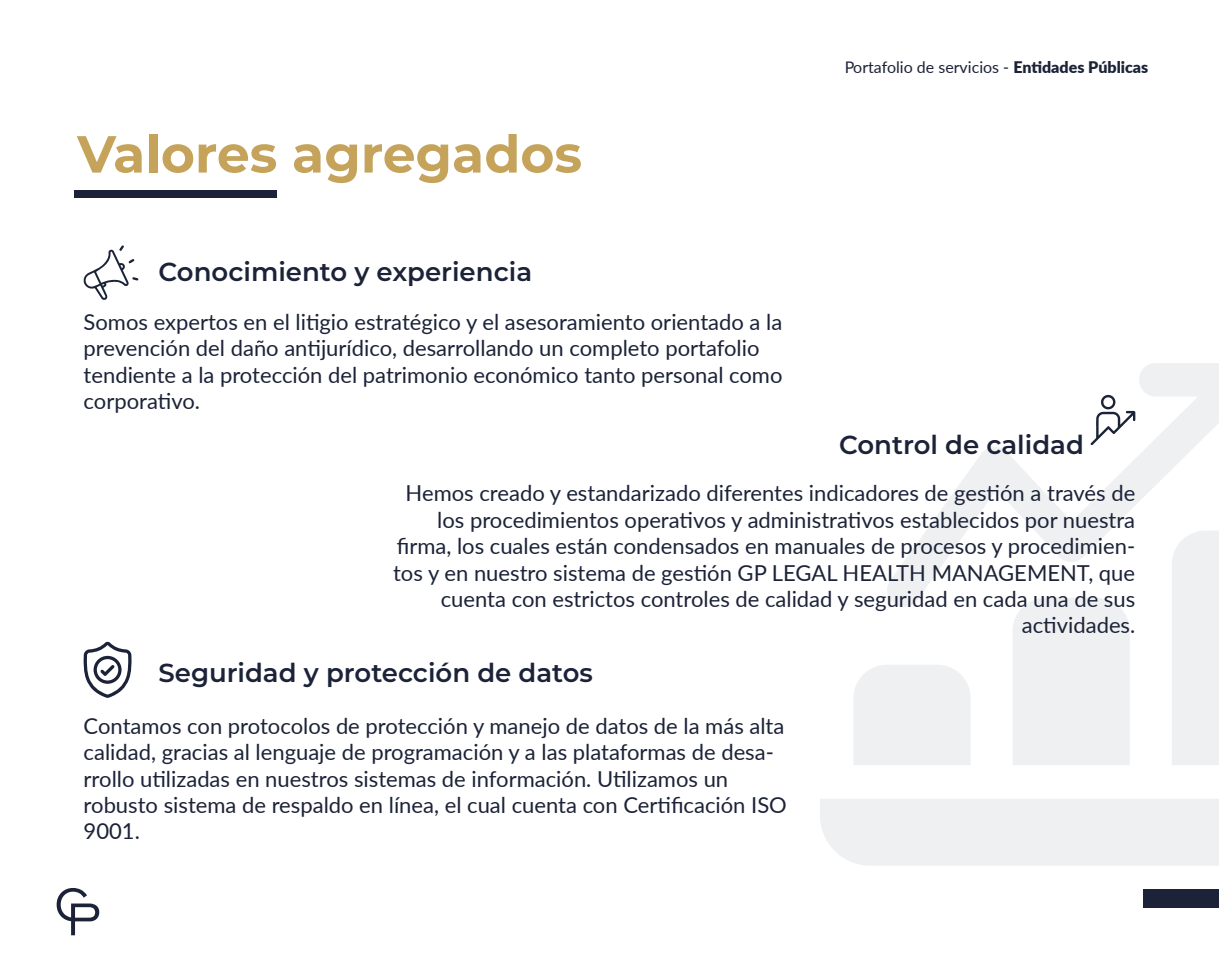
<style>
.page{position:relative;width:1219px;height:964px;background:#fff}
.page>*{position:absolute;margin:0;border:0;box-sizing:border-box;transform-origin:0 0}
.t1{font:700 52px "Montserrat";color:#c5a35a}
.t2{font:600 26px "Montserrat";color:#1c2338}
.t3{font:22px/26.4px "Lato";color:#1c2338}
.t4{font:16px "Lato";color:#1c2338}
.s1{font-weight:900}
</style>
<div class="page">
<svg style="left:887px;top:363px;width:332px;height:244px"></svg>
<div style="left:820px;top:799px;width:399px;height:67px;background:#eff0f1"></div>
<div style="left:854px;top:665px;width:116px;height:100px;background:#eff0f1"></div>
<div style="left:1012px;top:598px;width:118px;height:167px;background:#eff0f1"></div>
<div style="left:1172px;top:530px;width:47px;height:235px;background:#eff0f1"></div>
<svg style="left:83px;top:245px;width:55px;height:55px"></svg>
<svg style="left:1091px;top:395px;width:44px;height:50px"></svg>
<svg style="left:83px;top:641px;width:49px;height:57px"></svg>
<div style="left:75px;top:190px;width:202px;height:8px;background:#1c2338"></div>
<svg style="left:57px;top:888px;width:42px;height:47px"></svg>
<div style="left:1143px;top:889px;width:76px;height:18px;background:#1c2338"></div>
<h1 class="t1" style="left:77px;top:117px;width:506px">Valores agregados</h1>
<p class="t2" style="left:159px;top:253px;width:375px">Conocimiento y experiencia</p>
<p class="t3" style="left:84px;top:308px;width:700px">Somos expertos en el litigio estratégico y el asesoramiento orientado a la prevención del daño antijurídico, desarrollando un completo portafolio tendiente a la protección del patrimonio económico tanto personal como corporativo.</p>
<p class="t4" style="left:844px;top:56px;width:306px">Portafolio de servicios - <span class="s1">Entidades Públicas</span></p>
<p class="t2" style="left:839px;top:426px;width:246px">Control de calidad</p>
<p class="t3" style="left:393px;top:479px;width:744px;text-align:right">Hemos creado y estandarizado diferentes indicadores de gestión a través de los procedimientos operativos y administrativos establecidos por nuestra firma, los cuales están condensados en manuales de procesos y procedimien&shy;tos y en nuestro sistema de gestión GP LEGAL HEALTH MANAGEMENT, que cuenta con estrictos controles de calidad y seguridad en cada una de sus actividades.</p>
<p class="t2" style="left:158px;top:655px;width:436px">Seguridad y protección de datos</p>
<p class="t3" style="left:84px;top:712px;width:705px">Contamos con protocolos de protección y manejo de datos de la más alta calidad, gracias al lenguaje de programación y a las plataformas de desa&shy;rrollo utilizadas en nuestros sistemas de información. Utilizamos un robusto sistema de respaldo en línea, el cual cuenta con Certificación ISO 9001.</p>
</div>
